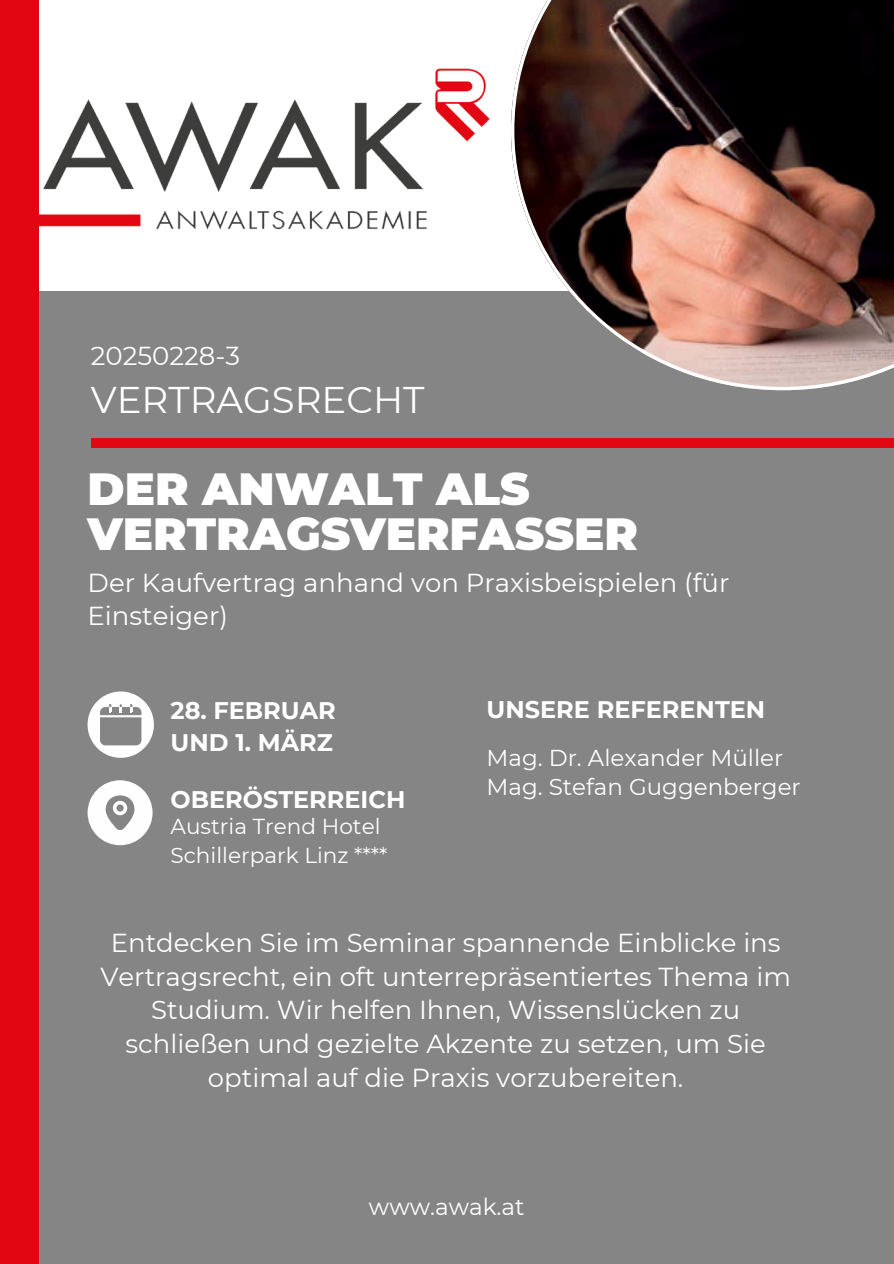
<style>
.page{position:relative;width:894px;height:1264px;background:#fff}
.page>*{position:absolute;margin:0;border:0;box-sizing:border-box;transform-origin:0 0}
.t1{font:900 45px/45px "Montserrat";color:#fff}
.t2{font:37.05px "Montserrat";color:#fff}
.t3{font:25.95px/33.8px "Montserrat";color:#fff}
.t4{font:700 24px/32.7px "Montserrat";color:#fff}
.t5{font:23.1px "Montserrat";color:#fff}
.t6{font:22.95px "Montserrat";color:#fff}
.t7{font:21.6px/29.2px "Montserrat";color:#fff}
</style>
<div class="page">
<div style="left:0;top:291px;width:893px;height:972px;background:#868586"></div>
<svg style="left:511px;top:0;width:382px;height:390px;background:#674e47"></svg>
<svg style="left:88px;top:691px;width:66px;height:66px"></svg>
<svg style="left:88px;top:780px;width:64px;height:65px"></svg>
<img style="left:38px;top:65px;width:452px;height:167px">
<div style="left:0;top:0;width:38px;height:1263px;background:#e20613"></div>
<div style="left:91px;top:438px;width:802px;height:9px;background:#e30613"></div>
<h3 class="t3" style="left:91px;top:339px;width:151px">20250228-3</h3>
<p class="t2" style="left:91px;top:377px;width:335px">VERTRAGSRECHT</p>
<h4 class="t1" style="left:88px;top:466px;width:551px">DER ANWALT ALS<br>VERTRAGSVERFASSER</h4>
<h2 class="t3" style="left:88px;top:565px;width:643px;line-height:33.3px">Der Kaufvertrag anhand von Praxisbeispielen (für<br>Einsteiger)</h2>
<h1 class="t4" style="left:170px;top:693px;width:167px">28. FEBRUAR<br>UND 1. MÄRZ</h1>
<p class="t4" style="left:170px;top:783px;width:236px">OBERÖSTERREICH</p>
<h3 class="t7" style="left:170px;top:811px;width:218px">Austria Trend Hotel<br>Schillerpark Linz ****</h3>
<p class="t4" style="left:486px;top:693px;width:280px">UNSERE REFERENTEN</p>
<h3 class="t6" style="left:486px;top:743px;width:298px">Mag. Dr. Alexander Müller</h3>
<p class="t6" style="left:486px;top:772px;width:315px">Mag. Stefan Guggenberger</p>
<p class="t3" style="left:100px;top:925px;width:691px;text-align:center">Entdecken Sie im Seminar spannende Einblicke ins Vertragsrecht, ein oft unterrepräsentiertes Thema im Studium. Wir helfen Ihnen, Wissenslücken zu schließen und gezielte Akzente zu setzen, um Sie optimal auf die Praxis vorzubereiten.</p>
<h4 class="t5" style="left:369px;top:1192px;width:157px">www.awak.at</h4>
</div>
